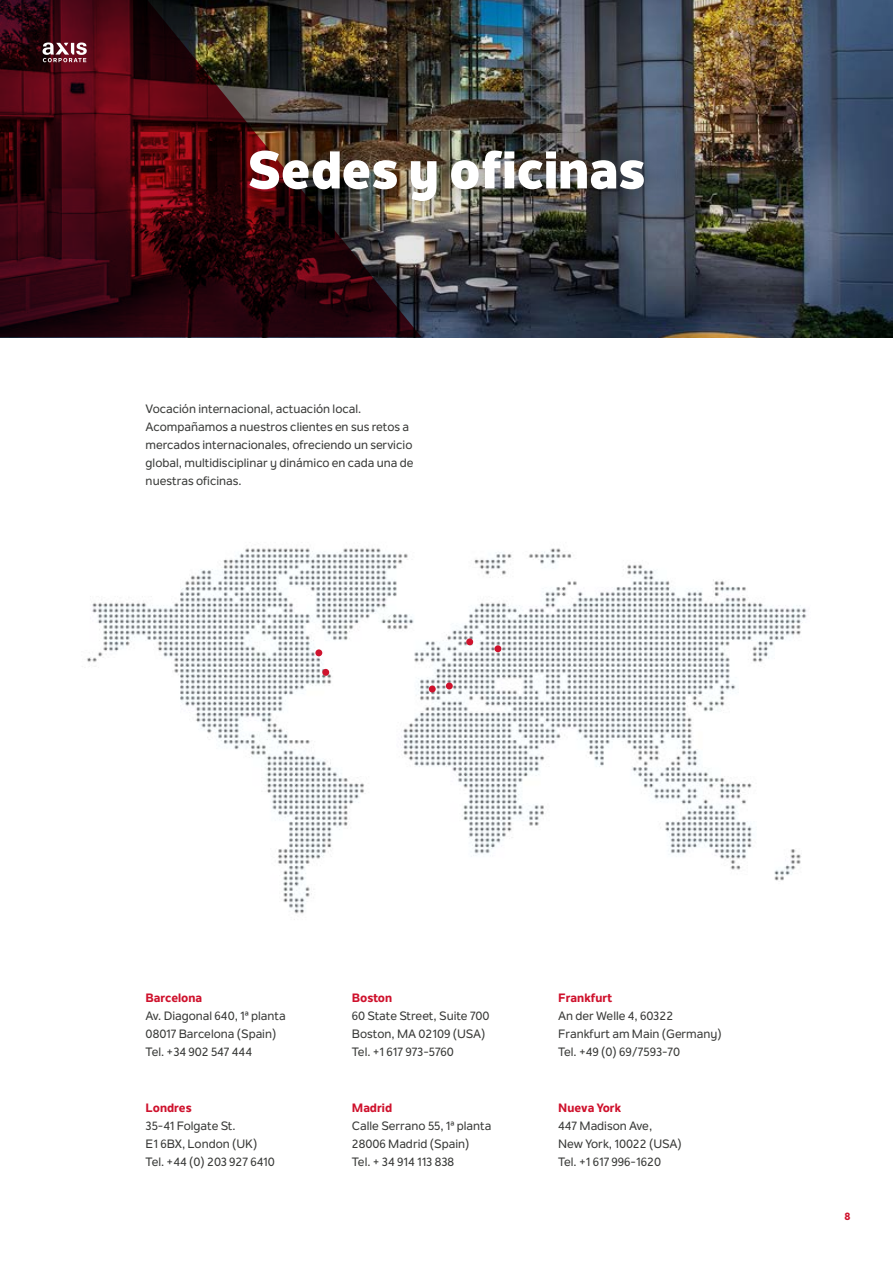
<style>
.page{position:relative;width:893px;height:1263px;background:#fff}
.page>*{position:absolute;margin:0;border:0;box-sizing:border-box;transform-origin:0 0}
.t1{font:800 52.5px "Nolan Next";color:#fff}
.t2{font:500 12px/18px "Nolan Next";color:#393a38}
.t3{font:800 12px "Nolan Next";color:#cf122d}
.t4{font:800 10.5px "Nolan Next";color:#cf122d}
</style>
<div class="page">
<img style="left:421px;top:0;width:471px;height:337px">
<svg style="left:0;top:0;width:421px;height:337px"></svg>
<div style="left:235px;top:135px;width:431px;height:88px;background:#000;opacity:.3"></div>
<svg style="left:43px;top:43px;width:44px;height:19px"></svg>
<img style="left:87px;top:548px;width:720px;height:372px">
<div style="left:446px;top:682px;width:7px;height:7px;background:#cf122d;border-radius:50%"></div>
<div style="left:315px;top:649px;width:7px;height:7px;background:#cf122d;border-radius:50%"></div>
<div style="left:322px;top:669px;width:7px;height:7px;background:#cf122d;border-radius:50%"></div>
<div style="left:429px;top:685px;width:7px;height:7px;background:#cf122d;border-radius:50%"></div>
<div style="left:466px;top:638px;width:7px;height:7px;background:#cf122d;border-radius:50%"></div>
<div style="left:494px;top:645px;width:7px;height:7px;background:#cf122d;border-radius:50%"></div>
<h1 class="t1" style="left:248px;top:137px;width:399px">Sedes y oficinas</h1>
<p class="t2" style="left:146px;top:400px;width:269px">Vocación internacional, actuación local.<br>Acompañamos a nuestros clientes en sus retos a mercados internacionales, ofreciendo un servicio global, multidisciplinar y dinámico en cada una de nuestras oficinas.</p>
<p class="t3" style="left:146px;top:990px;width:58px">Barcelona</p>
<p class="t2" style="left:146px;top:1006px;width:142px">Av. Diagonal 640, 1ª planta<br>08017 Barcelona (Spain)<br>Tel. +34 902 547 444</p>
<p class="t3" style="left:146px;top:1100px;width:48px">Londres</p>
<p class="t2" style="left:146px;top:1116px;width:131px">35-41 Folgate St.<br>E1 6BX, London (UK)<br>Tel. +44 (0) 203 927 6410</p>
<p class="t3" style="left:352px;top:990px;width:42px">Boston</p>
<p class="t2" style="left:352px;top:1006px;width:139px">60 State Street, Suite 700<br>Boston, MA 02109 (USA)<br>Tel. +1 617 973-5760</p>
<p class="t3" style="left:352px;top:1100px;width:42px">Madrid</p>
<p class="t2" style="left:352px;top:1116px;width:141px">Calle Serrano 55, 1ª planta<br>28006 Madrid (Spain)<br>Tel. + 34 914 113 838</p>
<p class="t3" style="left:558px;top:990px;width:55px">Frankfurt</p>
<p class="t2" style="left:558px;top:1006px;width:165px">An der Welle 4, 60322<br>Frankfurt am Main (Germany)<br>Tel. +49 (0) 69/7593-70</p>
<p class="t3" style="left:558px;top:1100px;width:65px">Nueva York</p>
<p class="t2" style="left:558px;top:1116px;width:125px">447 Madison Ave,<br>New York, 10022 (USA)<br>Tel. +1 617 996-1620</p>
<p class="t4" style="left:844px;top:1210px;width:8px">8</p>
</div>
